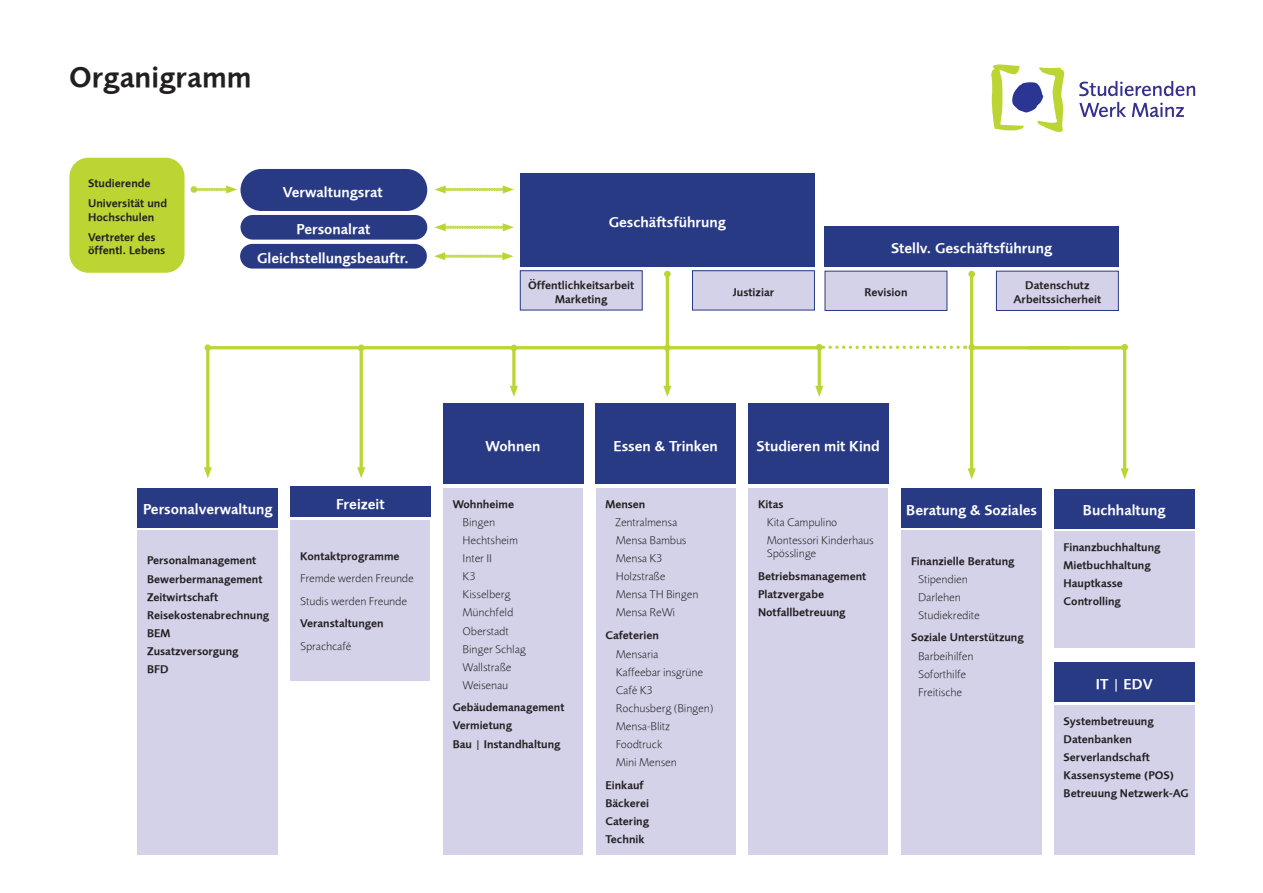
<style>
.page{position:relative;width:1263px;height:893px;background:#fff}
.page>*{position:absolute;margin:0;border:0;box-sizing:border-box;transform-origin:0 0}
.t1{font:30px "Foundry Sans Demi";color:#231f20}
.t2{font:14.85px "Foundry Sans Demi";color:#fff}
.t3{font:11.55px/18.1px "Foundry Sans Demi";color:#231f20}
.t4{font:300 11.55px/18.1px "Foundry Sans";color:#231f20}
</style>
<div class="page">
<hr style="left:972px;top:346px;width:97px;height:3px;background:#bcd533">
<hr style="left:970px;top:347px;width:3px;height:124px;background:#bcd533">
<div style="left:968px;top:344px;width:7px;height:7px;background:#bcd533;border-radius:50%"></div>
<svg style="left:968px;top:468px;width:8px;height:11px"></svg>
<hr style="left:206px;top:348px;width:3px;height:122px;background:#bcd533">
<div style="left:205px;top:344px;width:6px;height:7px;background:#bcd533;border-radius:50%"></div>
<svg style="left:204px;top:467px;width:8px;height:11px"></svg>
<hr style="left:512px;top:348px;width:3px;height:40px;background:#bcd533">
<svg style="left:511px;top:345px;width:6px;height:6px"></svg>
<svg style="left:510px;top:386px;width:8px;height:11px"></svg>
<hr style="left:666px;top:348px;width:3px;height:40px;background:#bcd533">
<svg style="left:663px;top:386px;width:8px;height:11px"></svg>
<hr style="left:818px;top:347px;width:3px;height:41px;background:#bcd533">
<div style="left:816px;top:344px;width:6px;height:7px;background:#bcd533;border-radius:50%"></div>
<svg style="left:815px;top:386px;width:8px;height:11px"></svg>
<hr style="left:1123px;top:347px;width:3px;height:124px;background:#bcd533">
<div style="left:1121px;top:344px;width:7px;height:7px;background:#bcd533;border-radius:50%"></div>
<svg style="left:1120px;top:468px;width:9px;height:11px"></svg>
<div style="left:191px;top:186px;width:6px;height:7px;background:#bcd533;border-radius:50%"></div>
<svg style="left:193px;top:185px;width:44px;height:9px"></svg>
<svg style="left:434px;top:223px;width:80px;height:8px"></svg>
<hr style="left:970px;top:274px;width:3px;height:72px;background:#bcd533">
<div style="left:968px;top:271px;width:7px;height:6px;background:#bcd533;border-radius:50%"></div>
<hr style="left:666px;top:274px;width:3px;height:78px;background:#bcd533">
<div style="left:664px;top:271px;width:7px;height:6px;background:#bcd533;border-radius:50%"></div>
<svg style="left:822px;top:346px;width:136px;height:3px"></svg>
<hr style="left:360px;top:348px;width:3px;height:122px;background:#bcd533">
<svg style="left:357px;top:467px;width:8px;height:11px"></svg>
<hr style="left:1027px;top:346px;width:97px;height:3px;background:#bcd533">
<hr style="left:208px;top:346px;width:611px;height:3px;background:#bcd533">
<svg style="left:434px;top:185px;width:80px;height:9px"></svg>
<svg style="left:1079px;top:81px;width:116px;height:15px"></svg>
<svg style="left:1079px;top:102px;width:47px;height:15px"></svg>
<svg style="left:1132px;top:103px;width:52px;height:14px"></svg>
<svg style="left:991px;top:64px;width:73px;height:68px"></svg>
<div style="left:69px;top:157px;width:116px;height:117px;background:#bcd533;border-radius:20px"></div>
<div style="left:68px;top:156px;width:118px;height:118px;border:2px solid #fff;border-radius:20px"></div>
<div style="left:520px;top:173px;width:294px;height:94px;background:#283a84"></div>
<div style="left:520px;top:271px;width:122px;height:39px;background:#d3d2e9"></div>
<div style="left:520px;top:270px;width:123px;height:40px;border:1px solid #283a84"></div>
<div style="left:692px;top:271px;width:122px;height:39px;background:#d3d2e9"></div>
<div style="left:692px;top:270px;width:123px;height:40px;border:1px solid #283a84"></div>
<div style="left:825px;top:227px;width:294px;height:40px;background:#283a84"></div>
<div style="left:902px;top:488px;width:140px;height:39px;background:#283a84"></div>
<div style="left:902px;top:531px;width:140px;height:324px;background:#d3d2e9"></div>
<div style="left:290px;top:487px;width:140px;height:30px;background:#283a84"></div>
<div style="left:291px;top:520px;width:139px;height:160px;background:#d3d2e9"></div>
<div style="left:443px;top:404px;width:140px;height:80px;background:#283a84"></div>
<div style="left:443px;top:488px;width:140px;height:367px;background:#d3d2e9"></div>
<div style="left:596px;top:404px;width:140px;height:80px;background:#283a84"></div>
<div style="left:596px;top:488px;width:139px;height:367px;background:#d3d2e9"></div>
<div style="left:748px;top:404px;width:140px;height:80px;background:#283a84"></div>
<div style="left:749px;top:488px;width:139px;height:367px;background:#d3d2e9"></div>
<div style="left:138px;top:488px;width:140px;height:39px;background:#283a84"></div>
<div style="left:138px;top:531px;width:140px;height:324px;background:#d3d2e9"></div>
<div style="left:1054px;top:489px;width:140px;height:39px;background:#283a84"></div>
<div style="left:1054px;top:532px;width:140px;height:116px;background:#d3d2e9"></div>
<div style="left:1054px;top:662px;width:140px;height:40px;background:#283a84"></div>
<div style="left:1054px;top:705px;width:140px;height:150px;background:#d3d2e9"></div>
<div style="left:240px;top:169px;width:187px;height:42px;background:#283a84;border-radius:21px"></div>
<div style="left:240px;top:215px;width:187px;height:25px;background:#283a84;border-radius:12px"></div>
<div style="left:825px;top:271px;width:122px;height:39px;background:#d3d2e9"></div>
<div style="left:825px;top:271px;width:122px;height:40px;border:1px solid #283a84"></div>
<div style="left:996px;top:271px;width:122px;height:39px;background:#d3d2e9"></div>
<div style="left:996px;top:271px;width:123px;height:40px;border:1px solid #283a84"></div>
<svg style="left:434px;top:252px;width:79px;height:8px"></svg>
<div style="left:240px;top:244px;width:187px;height:25px;background:#283a84;border-radius:12px"></div>
<h1 class="t1" style="left:69px;top:59px;width:184px">Organigramm</h1>
<p class="t3" style="left:88px;top:173px;width:81px;line-height:19.8px">Studierende<br>Universität und</p>
<p class="t3" style="left:88px;top:208px;width:69px;line-height:19.8px">Hochschulen<br>Vertreter des</p>
<p class="t3" style="left:88px;top:241px;width:79px">öffentl. Lebens</p>
<p class="t2" style="left:283px;top:183px;width:101px">Verwaltungsrat</p>
<p class="t2" style="left:297px;top:220px;width:75px">Personalrat</p>
<p class="t2" style="left:257px;top:249px;width:153px">Gleichstellungsbeauftr.</p>
<p class="t2" style="left:609px;top:213px;width:119px">Geschäftsführung</p>
<p class="t3" style="left:528px;top:278px;width:108px;line-height:13.8px;text-align:center">Öffentlichkeitsarbeit<br>Marketing</p>
<p class="t3" style="left:733px;top:283px;width:43px">Justiziar</p>
<p class="t2" style="left:891px;top:240px;width:163px">Stellv. Geschäftsführung</p>
<p class="t3" style="left:864px;top:283px;width:45px">Revision</p>
<p class="t3" style="left:1013px;top:278px;width:89px;line-height:13.8px;text-align:center">Datenschutz<br>Arbeitssicherheit</p>
<p class="t2" style="left:143px;top:501px;width:131px">Personalverwaltung</p>
<p class="t3" style="left:147px;top:551px;width:124px">Personalmanagement<br>Bewerbermanagement<br>Zeitwirtschaft<br>Reisekostenabrechnung<br>BEM<br>Zusatzversorgung<br>BFD</p>
<p class="t2" style="left:336px;top:495px;width:50px">Freizeit</p>
<p class="t3" style="left:300px;top:547px;width:101px">Kontaktprogramme</p>
<p class="t4" style="left:300px;top:567px;width:115px;line-height:22.5px">Fremde werden Freunde<br>Studis werden Freunde</p>
<p class="t3" style="left:300px;top:614px;width:85px">Veranstaltungen</p>
<p class="t4" style="left:300px;top:637px;width:53px">Sprachcafé</p>
<p class="t2" style="left:486px;top:437px;width:56px">Wohnen</p>
<p class="t3" style="left:453px;top:495px;width:63px">Wohnheime</p>
<p class="t4" style="left:463px;top:513px;width:65px">Bingen<br>Hechtsheim<br>Inter II<br>K3<br>Kisselberg<br>Münchfeld<br>Oberstadt<br>Binger Schlag<br>Wallstraße<br>Weisenau</p>
<p class="t3" style="left:453px;top:698px;width:113px">Gebäudemanagement<br>Vermietung<br>Bau | Instandhaltung</p>
<p class="t2" style="left:613px;top:437px;width:106px">Essen &amp; Trinken</p>
<p class="t3" style="left:605px;top:495px;width:41px">Mensen</p>
<p class="t4" style="left:615px;top:513px;width:85px">Zentralmensa<br>Mensa Bambus<br>Mensa K3<br>Holzstraße<br>Mensa TH Bingen<br>Mensa ReWi</p>
<p class="t3" style="left:605px;top:626px;width:55px">Cafeterien</p>
<p class="t4" style="left:616px;top:645px;width:99px">Mensaria<br>Kaffeebar insgrüne<br>Café K3<br>Rochusberg (Bingen)<br>Mensa-Blitz<br>Foodtruck<br>Mini Mensen</p>
<p class="t3" style="left:605px;top:776px;width:45px">Einkauf<br>Bäckerei<br>Catering<br>Technik</p>
<p class="t2" style="left:757px;top:437px;width:125px">Studieren mit Kind</p>
<p class="t3" style="left:758px;top:495px;width:27px">Kitas</p>
<p class="t4" style="left:767px;top:513px;width:108px">Kita Campulino<br>Montessori Kinderhaus</p>
<p class="t4" style="left:767px;top:544px;width:51px">Spösslinge</p>
<p class="t3" style="left:758px;top:567px;width:110px">Betriebsmanagement<br>Platzvergabe<br>Notfallbetreuung</p>
<p class="t2" style="left:906px;top:501px;width:132px">Beratung &amp; Soziales</p>
<p class="t3" style="left:911px;top:552px;width:105px">Finanzielle Beratung</p>
<p class="t4" style="left:918px;top:570px;width:63px">Stipendien<br>Darlehen<br>Studiekredite</p>
<p class="t3" style="left:911px;top:628px;width:114px">Soziale Unterstützung</p>
<p class="t4" style="left:918px;top:647px;width:57px">Barbeihilfen<br>Soforthilfe<br>Freitische</p>
<p class="t2" style="left:1083px;top:502px;width:84px">Buchhaltung</p>
<p class="t3" style="left:1063px;top:539px;width:98px">Finanzbuchhaltung<br>Mietbuchhaltung<br>Hauptkasse<br>Controlling</p>
<p class="t2" style="left:1096px;top:675px;width:58px">IT | EDV</p>
<p class="t3" style="left:1063px;top:712px;width:126px">Systembetreuung<br>Datenbanken<br>Serverlandschaft<br>Kassensysteme (POS)<br>Betreuung Netzwerk-AG</p>
</div>
